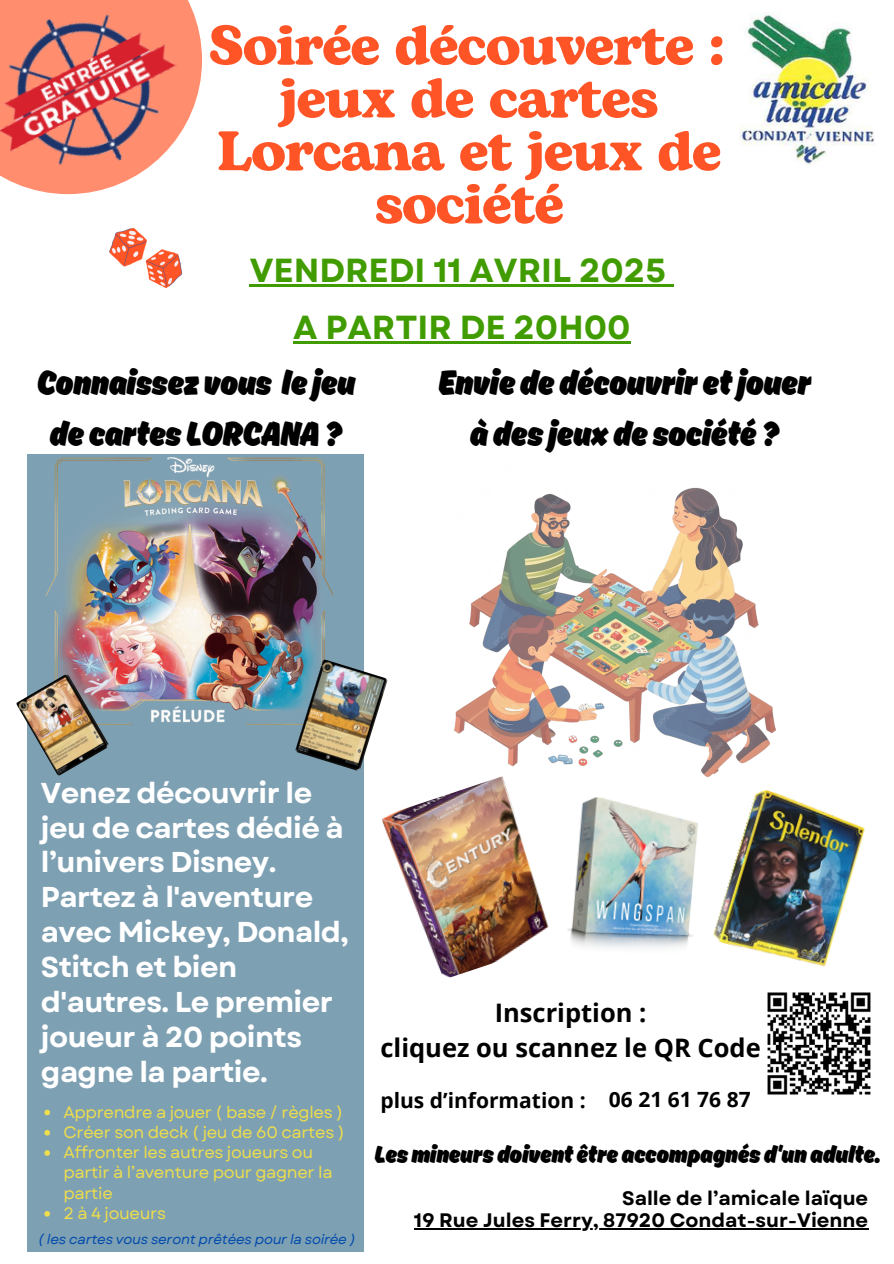
<style>
.page{position:relative;width:894px;height:1264px;background:#fff}
.page>*{position:absolute;margin:0;border:0;box-sizing:border-box;transform-origin:0 0}
.t1{font:700 55.5px/52.8px "Bogart";letter-spacing:-.02em;color:#ff5426;text-align:center}
.t2{font:900 36.3px/50.7px "Ahkio";color:#000;text-align:center}
.t3{font:700 33.3px/57.3px "Garet";color:#419c01;text-align:center}
.t4{font:700 28.65px/34.8px "Garet";letter-spacing:-.02em;color:#fff}
.t5{font:900 25.5px "Ahkio";color:#000}
.t6{font:700 25.5px/34.8px "Open Sans";color:#000;text-align:center}
.t7{font:700 21px "Open Sans";color:#000}
.t8{font:700 19.5px "Garet";color:#000}
.t9{font:16.5px/20.2px "Garet";letter-spacing:-.02em;color:#efde4b}
.t10{font:italic 13.65px "Garet";letter-spacing:-.02em;color:#004aad}
</style>
<div class="page">
<div style="left:28px;top:454px;width:336px;height:797px;background:#7ea0b3"></div>
<img style="left:713px;top:789px;width:152px;height:178px">
<img style="left:739px;top:14px;width:135px;height:151px">
<img style="left:382px;top:787px;width:167px;height:191px">
<img style="left:567px;top:797px;width:131px;height:151px">
<img style="left:454px;top:487px;width:322px;height:300px">
<img style="left:0;top:0;width:202px;height:195px">
<img style="left:110px;top:228px;width:72px;height:60px">
<img style="left:27px;top:454px;width:307px;height:270px">
<img style="left:16px;top:673px;width:94px;height:103px">
<img style="left:295px;top:659px;width:93px;height:112px">
<img style="left:767px;top:992px;width:104px;height:103px">
<hr style="left:413px;top:1228px;width:455px;height:1px;background:#000">
<hr style="left:250px;top:284px;width:415px;height:2px;background:#419c01">
<svg style="left:665px;top:284px;width:8px;height:2px"></svg>
<hr style="left:293px;top:341px;width:337px;height:3px;background:#419c01">
<svg style="left:44px;top:1109px;width:6px;height:6px"></svg>
<svg style="left:44px;top:1130px;width:6px;height:5px"></svg>
<svg style="left:44px;top:1150px;width:6px;height:5px"></svg>
<svg style="left:44px;top:1211px;width:6px;height:5px"></svg>
<h3 class="t1" style="left:209px;top:21px;width:517px">Soirée découverte : jeux de cartes<br>Lorcana et jeux de société</h3>
<p class="t3" style="left:250px;top:242px;width:417px">VENDREDI 11 AVRIL 2025<br>A PARTIR DE 20H00</p>
<p class="t2" style="left:37px;top:356px;width:319px">Connaissez vous le jeu de cartes LORCANA ?</p>
<h2 class="t2" style="left:438px;top:356px;width:374px">Envie de découvrir etjouer à des jeux de société ?</h2>
<h1 class="t4" style="left:41px;top:775px;width:309px">Venez découvrir le jeu de cartes dédié à l’univers Disney.<br>Partez à l'aventure avec Mickey, Donald,<br>Stitch et bien d'autres. Le premier joueur à 20 points gagne la partie.</h1>
<p class="t9" style="left:63px;top:1101px;width:281px">Apprendre a jouer ( base / règles )</p>
<h4 class="t9" style="left:63px;top:1121px;width:283px">Créer son deck ( jeu de 60 cartes )</h4>
<p class="t9" style="left:63px;top:1142px;width:270px">Affronter les autres joueurs ou partir à l’aventure pour gagner la partie</p>
<p class="t9" style="left:63px;top:1202px;width:104px">2 à 4 joueurs</p>
<p class="t10" style="left:38px;top:1229px;width:319px">( les cartes vous seront prêtées pour la soirée )</p>
<p class="t6" style="left:380px;top:994px;width:381px">Inscription :<br>cliquez ou scannez le QR Code</p>
<p class="t7" style="left:608px;top:1084px;width:143px">06 21 61 76 87</p>
<p class="t7" style="left:380px;top:1085px;width:207px">plus d’information :</p>
<h3 class="t5" style="left:374px;top:1138px;width:507px">Lesmineurs doivent être accompagnés d'un adulte.</h3>
<p class="t8" style="left:622px;top:1183px;width:247px">Salle de l’amicale laïque</p>
<p class="t8" style="left:413px;top:1206px;width:456px">19 Rue Jules Ferry, 87920 Condat-sur-Vienne</p>
</div>
